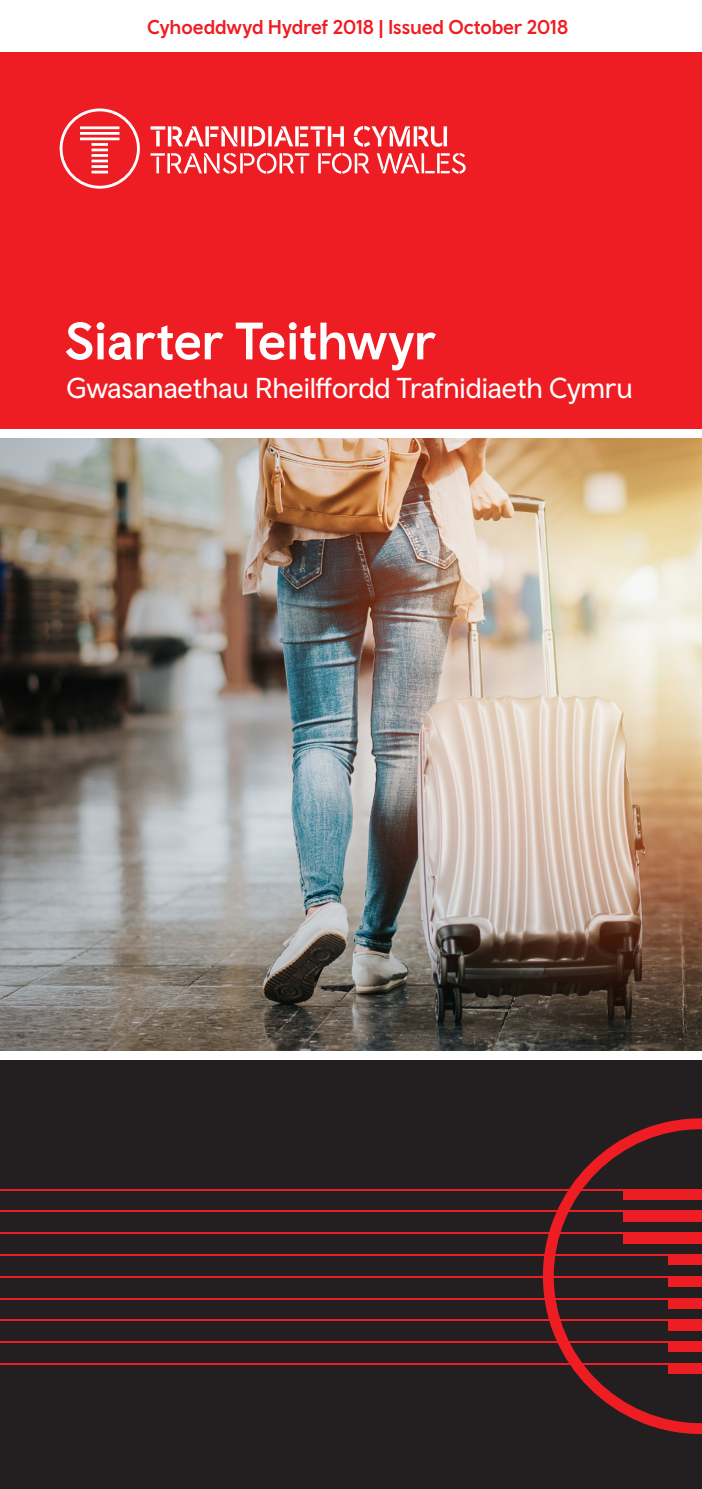
<style>
.page{position:relative;width:702px;height:1489px;background:#fff}
.page>*{position:absolute;margin:0;border:0;box-sizing:border-box;transform-origin:0 0}
.t1{font:500 52.5px "Wales Sans Body";color:#fff}
.t2{font:28.75px "Wales Sans Body";color:#fff}
.t3{font:500 20px "Wales Sans Body";color:#ee1d23}
</style>
<div class="page">
<img style="left:0;top:438px;width:702px;height:613px">
<div style="left:0;top:1056px;width:702px;height:432px;background:#231f20"></div>
<hr style="left:0;top:1188px;width:702px;height:2px;background:#ee1d23">
<hr style="left:0;top:1210px;width:702px;height:1px;background:#ee1d23">
<hr style="left:0;top:1232px;width:702px;height:1px;background:#ee1d23">
<hr style="left:0;top:1254px;width:702px;height:1px;background:#ee1d23">
<hr style="left:0;top:1276px;width:702px;height:1px;background:#ee1d23">
<hr style="left:0;top:1297px;width:702px;height:1px;background:#ee1d23">
<hr style="left:0;top:1319px;width:702px;height:1px;background:#ee1d23">
<hr style="left:0;top:1341px;width:702px;height:1px;background:#ee1d23">
<hr style="left:0;top:1363px;width:702px;height:1px;background:#ee1d23">
<svg style="left:543px;top:1118px;width:159px;height:315px"></svg>
<div style="left:623px;top:1188px;width:79px;height:11px;background:#ee1d23"></div>
<div style="left:623px;top:1210px;width:79px;height:11px;background:#ee1d23"></div>
<div style="left:623px;top:1232px;width:79px;height:11px;background:#ee1d23"></div>
<div style="left:668px;top:1254px;width:34px;height:11px;background:#ee1d23"></div>
<div style="left:668px;top:1276px;width:34px;height:10px;background:#ee1d23"></div>
<div style="left:668px;top:1297px;width:34px;height:11px;background:#ee1d23"></div>
<div style="left:668px;top:1319px;width:34px;height:11px;background:#ee1d23"></div>
<div style="left:668px;top:1341px;width:34px;height:11px;background:#ee1d23"></div>
<div style="left:668px;top:1363px;width:34px;height:10px;background:#ee1d23"></div>
<div style="left:0;top:0;width:702px;height:432px;background:#ee1d23"></div>
<svg style="left:60px;top:108px;width:80px;height:81px"></svg>
<svg style="left:151px;top:126px;width:314px;height:48px"></svg>
<div style="left:0;top:0;width:702px;height:52px;background:#fff"></div>
<div style="left:0;top:429px;width:702px;height:9px;background:#fff"></div>
<div style="left:0;top:1051px;width:702px;height:8px;background:#fff"></div>
<p class="t3" style="left:147px;top:15px;width:422px">Cyhoeddwyd Hydref 2018 | Issued October 2018</p>
<p class="t1" style="left:65px;top:309px;width:373px">Siarter Teithwyr</p>
<p class="t2" style="left:66px;top:370px;width:568px">Gwasanaethau Rheilffordd Trafnidiaeth Cymru</p>
</div>
